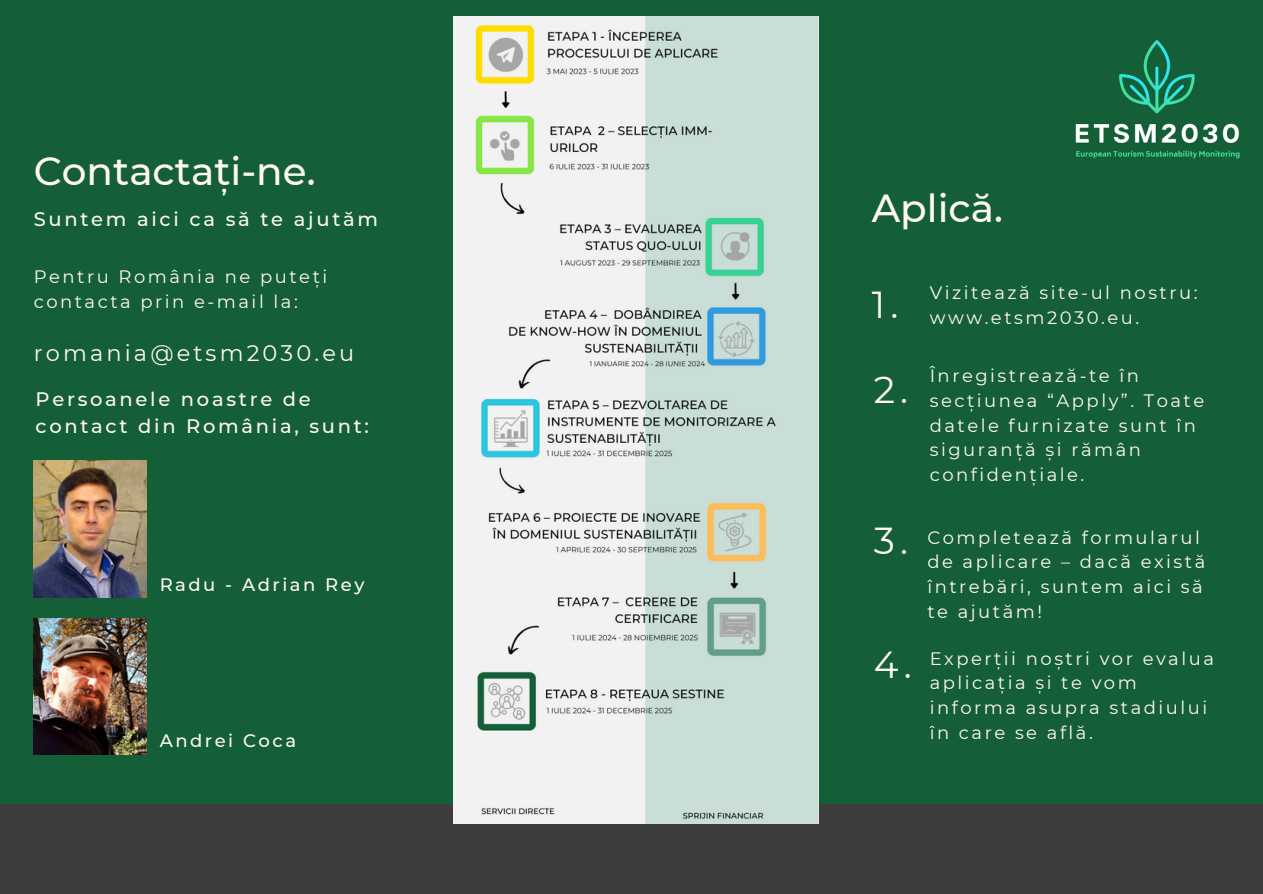
<style>
.page{position:relative;width:1263px;height:894px;background:#fff}
.page>*{position:absolute;margin:0;border:0;box-sizing:border-box;transform-origin:0 0}
.t1{font:500 39px "Montserrat";color:#fff9ed}
.t2{font:37.5px "Montserrat";color:#fff9ed}
.t3{font:22.5px "Montserrat";letter-spacing:.14em;color:#fff9ed}
.t4{font:500 19.5px/27px "Montserrat";letter-spacing:.14em;color:#fff9ed}
.t5{font:18px/24.8px "Montserrat";letter-spacing:.14em;color:#fff9ed}
.t6{font:500 18px "Montserrat";letter-spacing:.14em;color:#fff9ed}
</style>
<div class="page">
<div style="left:0;top:0;width:1263px;height:893px;background:#145f37"></div>
<div style="left:0;top:803px;width:1263px;height:90px;background:#3d3d3d"></div>
<img style="left:1075px;top:40px;width:165px;height:119px">
<img style="left:34px;top:460px;width:112px;height:137px">
<img style="left:34px;top:618px;width:112px;height:136px">
<img style="left:454px;top:17px;width:364px;height:806px">
<p class="t1" style="left:34px;top:147px;width:283px">Contactați-ne.</p>
<p class="t4" style="left:34px;top:205px;width:346px">Suntem aici ca să te ajutăm</p>
<p class="t5" style="left:34px;top:264px;width:295px">Pentru România ne puteți contacta prin e-mail la:</p>
<p class="t3" style="left:34px;top:339px;width:322px">romania@etsm2030.eu</p>
<p class="t4" style="left:36px;top:385px;width:335px">Persoanele noastre de contact din România, sunt:</p>
<p class="t6" style="left:160px;top:573px;width:206px">Radu - Adrian Rey</p>
<p class="t6" style="left:160px;top:729px;width:138px">Andrei Coca</p>
<p class="t1" style="left:872px;top:184px;width:133px">Aplică.</p>
<p class="t2" style="left:872px;top:282px;width:28px">1.</p>
<p class="t5" style="left:930px;top:280px;width:269px">Vizitează site-ul nostru: www.etsm2030.eu.</p>
<p class="t2" style="left:874px;top:366px;width:36px">2.</p>
<p class="t5" style="left:930px;top:363px;width:276px">Înregistrează-te în secțiunea “Apply”. Toate datele furnizate sunt în siguranță și rămân confidențiale.</p>
<p class="t2" style="left:874px;top:518px;width:36px">3.</p>
<p class="t5" style="left:927px;top:524px;width:279px">Completează formularul de aplicare – dacă există întrebări, suntem aici să te ajutăm!</p>
<p class="t2" style="left:874px;top:641px;width:39px">4.</p>
<p class="t5" style="left:930px;top:645px;width:286px">Experții noștri vor evalua aplicația și te vom informa asupra stadiului în care se află.</p>
</div>
